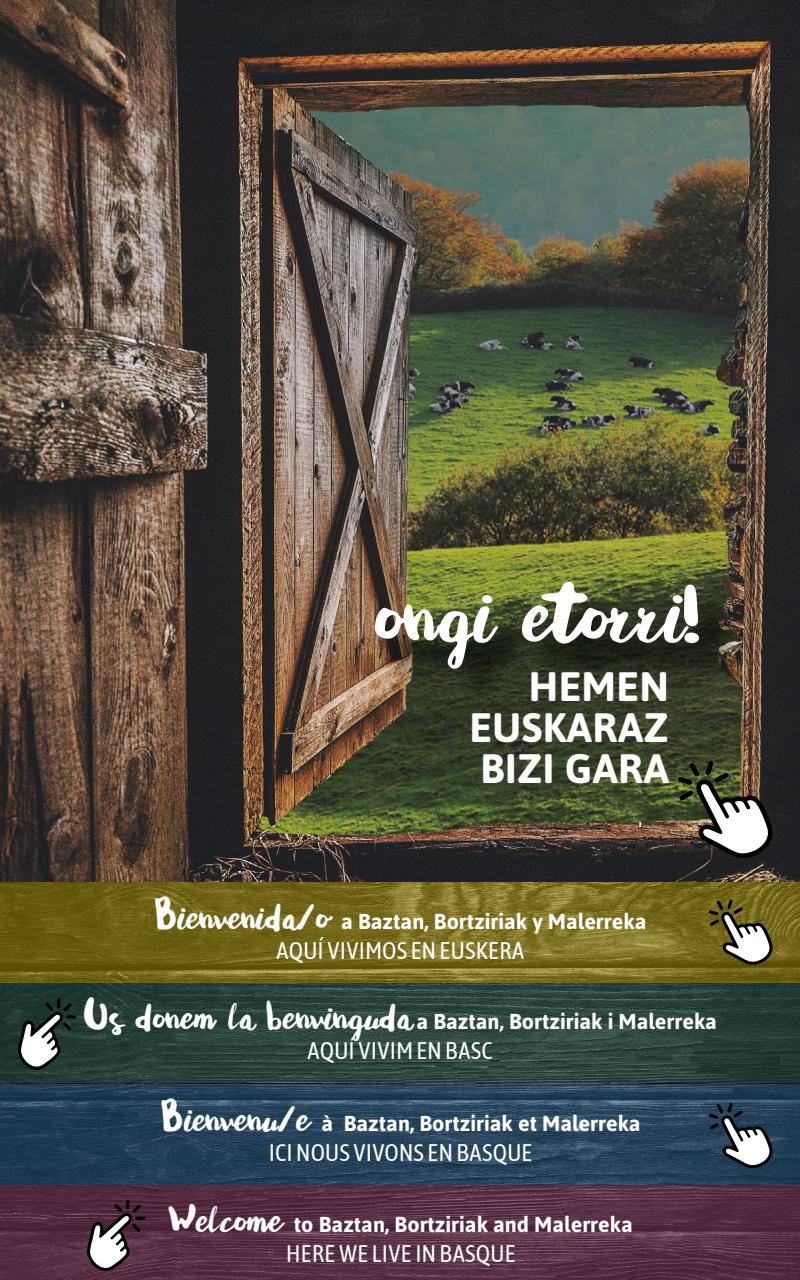
<style>
.page{position:relative;width:800px;height:1280px;background:#fff}
.page>*{position:absolute;margin:0;border:0;box-sizing:border-box;transform-origin:0 0}
.t1{font:97.2px "Andrea";color:#fff}
.t2{font:700 41.1px/41.1px "Asap";letter-spacing:.01em;color:#fff;text-align:justify}
.t3{font:24px "Asap Condensed";letter-spacing:.01em;color:#fff}
.t4{font:700 21.6px "Asap";color:#fff}
.s1{font-family:"Andrea";font-weight:400;font-size:43.2px}
</style>
<div class="page">
<img style="left:0;top:0;width:800px;height:1185px">
<div style="left:380px;top:588px;width:361px;height:123px;background:#000;opacity:.75"></div>
<svg style="left:0;top:1185px;width:800px;height:95px;background:#582f44"></svg>
<svg style="left:0;top:1084px;width:800px;height:100px;background:#27435c"></svg>
<svg style="left:0;top:982px;width:800px;height:100px;background:#2a443c"></svg>
<svg style="left:0;top:882px;width:800px;height:100px;background:#77691c"></svg>
<img style="left:678px;top:761px;width:96px;height:97px">
<svg style="left:709px;top:899px;width:64px;height:66px"></svg>
<svg style="left:18px;top:998px;width:58px;height:72px"></svg>
<svg style="left:87px;top:1200px;width:58px;height:72px"></svg>
<svg style="left:709px;top:1103px;width:64px;height:65px"></svg>
<h1 class="t1" style="left:373px;top:567px;width:329px">ongi etorri!</h1>
<h2 class="t2" style="left:470px;top:664px;width:201px;text-indent:59px">HEMEN EUSKARAZ BIZI GARA</h2>
<p class="t4" style="left:154px;top:907px;width:494px"><span class="s1">Bienvenida/o</span> a Baztan, Bortziriak y Malerreka</p>
<p class="t3" style="left:276px;top:935px;width:249px">AQUÍ VIVIMOS EN EUSKERA</p>
<p class="t4" style="left:83px;top:1007px;width:636px"><span class="s1">Us donem la benvinguda</span> a Baztan, Bortziriak i Malerreka</p>
<p class="t3" style="left:307px;top:1035px;width:187px">AQUÍ VIVIM EN BASC</p>
<p class="t4" style="left:160px;top:1109px;width:482px"><span class="s1">Bienvenu/e</span> à Baztan, Bortziriak et Malerreka</p>
<p class="t3" style="left:269px;top:1137px;width:265px">ICI NOUS VIVONS EN BASQUE</p>
<p class="t4" style="left:169px;top:1210px;width:465px"><span class="s1">Welcome</span> to Baztan, Bortziriak and Malerreka</p>
<p class="t3" style="left:286px;top:1238px;width:231px">HERE WE LIVE IN BASQUE</p>
</div>
